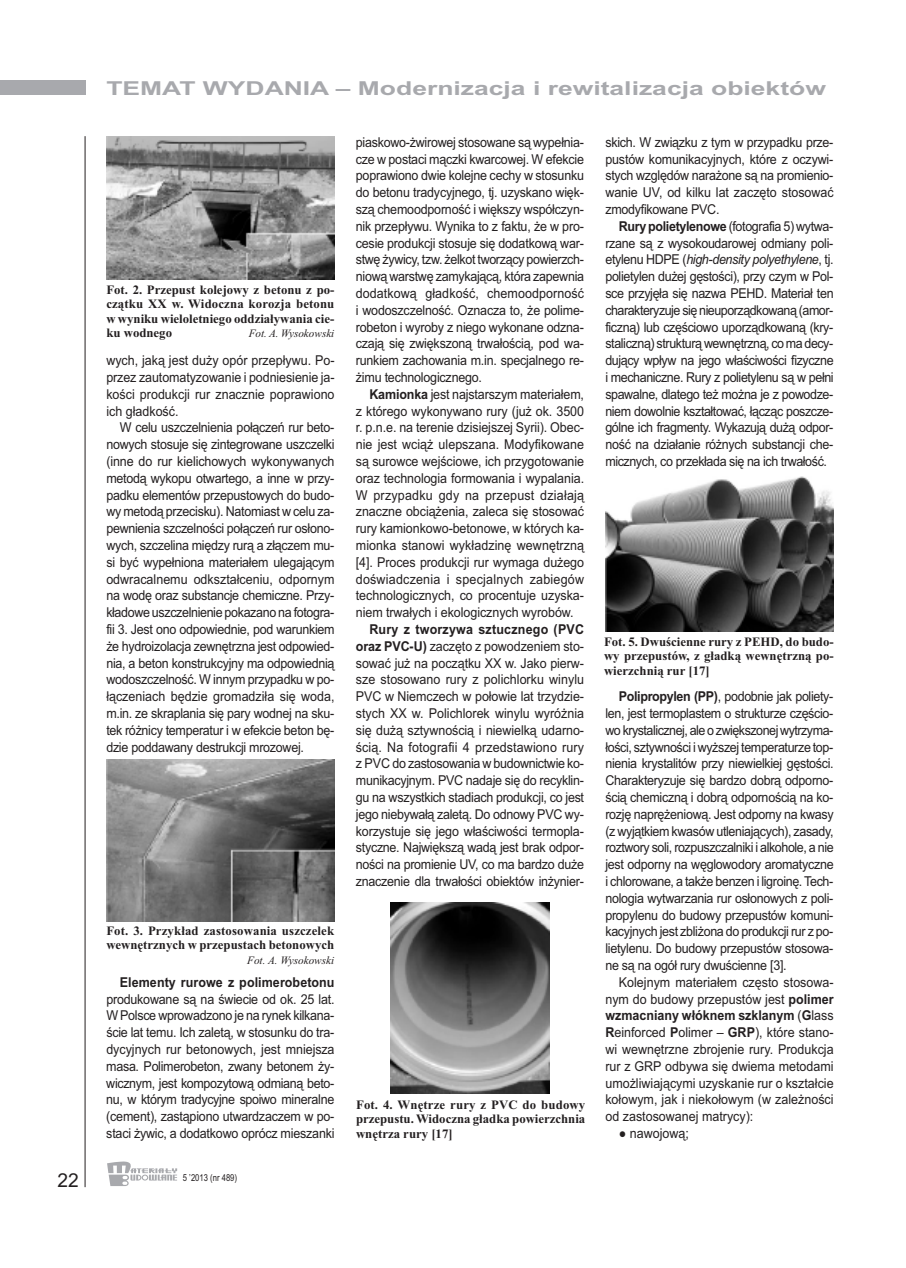
<style>
.page{position:relative;width:906px;height:1268px;background:#fff}
.page>*{position:absolute;margin:0;border:0;box-sizing:border-box;transform-origin:0 0}
.t1{font:700 19.2px "Arial";color:#a8a9ad;scale:1.38 1}
.t2{font:19.2px "Arial";color:#231f20}
.t3{font:13.65px/16.8px "Arial";letter-spacing:-.015em;color:#231f20;text-align:justify;scale:.92 1}
.t4{font:700 13.65px "Arial";letter-spacing:.005em;color:#231f20;scale:.92 1}
.t5{font:700 12.75px/14.4px "Times New Roman";color:#231f20;text-align:justify}
.t6{font:italic 11.25px "Times New Roman";color:#231f20}
.t7{font:9.6px "Arial";color:#231f20;scale:.8 1}
.s1{font-weight:700}
.s2{font-style:italic}
</style>
<div class="page">
<div style="left:0;top:81px;width:85px;height:14px;background:#a8a9ad"></div>
<hr style="left:85px;top:136px;width:1px;height:1050px;background:#231f20">
<svg style="left:107px;top:1161px;width:70px;height:24px"></svg>
<img style="left:106px;top:137px;width:228px;height:142px">
<img style="left:107px;top:759px;width:227px;height:162px">
<img style="left:390px;top:902px;width:160px;height:191px">
<img style="left:605px;top:476px;width:228px;height:155px">
<h1 class="t2" style="left:57px;top:1168px;width:23px">22</h1>
<h1 class="t1" style="left:106px;top:77px;width:523px">TEMAT WYDANIA – Modernizacja i rewitalizacja obiektów</h1>
<p class="t5" style="left:106px;top:282px;width:230px">Fot. 2. Przepust kolejowy z betonu z po&shy;czątku XX w. Widoczna korozja betonu w wyniku wieloletniego oddziaływania cie&shy;ku wodnego</p>
<p class="t6" style="left:249px;top:326px;width:87px">Fot. A. Wysokowski</p>
<p class="t3" style="left:106px;top:352px;width:250px">wych, jaką jest duży opór przepływu. Po&shy;przez zautomatyzowanie i podniesienie ja&shy;kości produkcji rur znacznie poprawiono ich gładkość.</p>
<p class="t3" style="left:106px;top:419px;width:250px;text-indent:14px">W celu uszczelnienia połączeń rur beto&shy;nowych stosuje się zintegrowane uszczelki (inne do rur kielichowych wykonywanych metodą wykopu otwartego, a inne w przy&shy;padku elementów przepustowych do budo&shy;wy metodą przecisku). Natomiast w celu za&shy;pewnienia szczelności połączeń rur osłono&shy;wych, szczelina między rurą a złączem mu&shy;si być wypełniona materiałem ulegającym odwracalnemu odkształceniu, odpornym na wodę oraz substancje chemiczne. Przy&shy;kładowe uszczelnienie pokazano na fotogra&shy;fii 3. Jest ono odpowiednie, pod warunkiem że hydroizolacja zewnętrzna jest odpowied&shy;nia, a beton konstrukcyjny ma odpowiednią wodoszczelność. W innym przypadku w po&shy;łączeniach będzie gromadziła się woda, m.in. ze skraplania się pary wodnej na sku&shy;tek różnicy temperatur i w efekcie beton bę&shy;dzie poddawany destrukcji mrozowej.</p>
<p class="t5" style="left:106px;top:923px;width:229px">Fot. 3. Przykład zastosowania uszczelek wewnętrznych w przepustach betonowych</p>
<p class="t6" style="left:247px;top:953px;width:89px">Fot. A. Wysokowski</p>
<p class="t4" style="left:120px;top:973px;width:235px">Elementy rurowe z polimerobetonu</p>
<p class="t3" style="left:106px;top:990px;width:250px">produkowane są na świecie od ok. 25 lat.<br>W Polsce wprowadzono je na rynek kilkana&shy;ście lat temu. Ich zaletą, w stosunku do tra&shy;dycyjnych rur betonowych, jest mniejsza masa. Polimerobeton, zwany betonem ży&shy;wicznym, jest kompozytową odmianą beto&shy;nu, w którym tradycyjne spoiwo mineralne (cement), zastąpiono utwardzaczem w po&shy;staci żywic, a dodatkowo oprócz mieszanki</p>
<p class="t7" style="left:183px;top:1171px;width:69px">5 ’2013 (nr 489)</p>
<p class="t3" style="left:356px;top:134px;width:250px">piaskowo-żwirowej stosowane są wypełnia&shy;cze w postaci mączki kwarcowej. W efekcie poprawiono dwie kolejne cechy w stosunku do betonu tradycyjnego, tj. uzyskano więk&shy;szą chemoodporność i większy współczyn&shy;nik przepływu. Wynika to z faktu, że w pro&shy;cesie produkcji stosuje się dodatkową war&shy;stwę żywicy, tzw. żelkot tworzący powierzch&shy;niową warstwę zamykającą, która zapewnia dodatkową gładkość, chemoodporność i wodoszczelność. Oznacza to, że polime&shy;robeton i wyroby z niego wykonane odzna&shy;czają się zwiększoną trwałością, pod wa&shy;runkiem zachowania m.in. specjalnego re&shy;żimu technologicznego.</p>
<p class="t3" style="left:356px;top:385px;width:250px;text-indent:14px"><span class="s1">Kamionka</span> jest najstarszym materiałem, z którego wykonywano rury (już ok. 3500 r. p.n.e. na terenie dzisiejszej Syrii). Obec&shy;nie jest wciąż ulepszana. Modyfikowane są surowce wejściowe, ich przygotowanie oraz technologia formowania i wypalania.<br>W przypadku gdy na przepust działają znaczne obciążenia, zaleca się stosować rury kamionkowo-betonowe, w których ka&shy;mionka stanowi wykładzinę wewnętrzną [4]. Proces produkcji rur wymaga dużego doświadczenia i specjalnych zabiegów technologicznych, co procentuje uzyska&shy;niem trwałych i ekologicznych wyrobów.</p>
<p class="t3" style="left:356px;top:620px;width:250px;text-indent:14px"><span class="s1">Rury z tworzywa sztucznego (PVC oraz PVC-U)</span> zaczęto z powodzeniem sto&shy;sować już na początku XX w. Jako pierw&shy;sze stosowano rury z polichlorku winylu PVC w Niemczech w połowie lat trzydzie&shy;stych XX w. Polichlorek winylu wyróżnia się dużą sztywnością i niewielką udarno&shy;ścią. Na fotografii 4 przedstawiono rury z PVC do zastosowania w budownictwie ko&shy;munikacyjnym. PVC nadaje się do recyklin&shy;gu na wszystkich stadiach produkcji, co jest jego niebywałą zaletą. Do odnowy PVC wy&shy;korzystuje się jego właściwości termopla&shy;styczne. Największą wadą jest brak odpor&shy;ności na promienie UV, co ma bardzo duże znaczenie dla trwałości obiektów inżynier-</p>
<p class="t5" style="left:356px;top:1096px;width:231px">Fot. 4. Wnętrze rury z PVC do budowy przepustu. Widoczna gładka powierzchnia wnętrza rury [17]</p>
<p class="t3" style="left:605px;top:134px;width:250px">skich. W związku z tym w przypadku prze&shy;pustów komunikacyjnych, które z oczywi&shy;stych względów narażone są na promienio&shy;wanie UV, od kilku lat zaczęto stosować zmodyfikowane PVC.</p>
<p class="t3" style="left:605px;top:218px;width:250px;text-indent:14px"><span class="s1">Rury polietylenowe</span> (fotografia 5) wytwa&shy;rzane są z wysokoudarowej odmiany poli&shy;etylenu HDPE (<span class="s2">high-density polyethylene</span>, tj. polietylen dużej gęstości), przy czym w Pol&shy;sce przyjęła się nazwa PEHD. Materiał ten charakteryzuje się nieuporządkowaną (amor&shy;ficzną) lub częściowo uporządkowaną (kry&shy;staliczną) strukturą wewnętrzną, co ma decy&shy;dujący wpływ na jego właściwości fizyczne i mechaniczne. Rury z polietylenu są w pełni spawalne, dlatego też można je z powodze&shy;niem dowolnie kształtować, łącząc poszcze&shy;gólne ich fragmenty. Wykazują dużą odpor&shy;ność na działanie różnych substancji che&shy;micznych, co przekłada się na ich trwałość.</p>
<p class="t5" style="left:604px;top:634px;width:231px">Fot. 5. Dwuścienne rury z PEHD, do budo&shy;wy przepustów, z gładką wewnętrzną po&shy;wierzchnią rur [17]</p>
<p class="t3" style="left:605px;top:688px;width:250px;text-indent:14px"><span class="s1">Polipropylen (PP)</span>, podobnie jak poliety&shy;len, jest termoplastem o strukturze częścio&shy;wo krystalicznej, ale o zwiększonej wytrzyma&shy;łości, sztywności i wyższej temperaturze top&shy;nienia krystalitów przy niewielkiej gęstości.<br>Charakteryzuje się bardzo dobrą odporno&shy;ścią chemiczną i dobrą odpornością na ko&shy;rozję naprężeniową. Jest odporny na kwasy (z wyjątkiem kwasów utleniających), zasady, roztwory soli, rozpuszczalniki i alkohole, a nie jest odporny na węglowodory aromatyczne i chlorowane, a także benzen i ligroinę. Tech&shy;nologia wytwarzania rur osłonowych z poli&shy;propylenu do budowy przepustów komuni&shy;kacyjnych jest zbliżona do produkcji rur z po&shy;lietylenu. Do budowy przepustów stosowa&shy;ne są na ogół rury dwuścienne [3].</p>
<p class="t3" style="left:605px;top:973px;width:250px;text-indent:13px">Kolejnym materiałem często stosowa&shy;nym do budowy przepustów jest <span class="s1">polimer wzmacniany włóknem szklanym</span> (<span class="s1">G</span>lass <span class="s1">R</span>einforced <span class="s1">P</span>olimer – <span class="s1">GRP</span>), które stano&shy;wi wewnętrzne zbrojenie rury. Produkcja rur z GRP odbywa się dwiema metodami umożliwiającymi uzyskanie rur o kształcie kołowym, jak i niekołowym (w zależności od zastosowanej matrycy):</p>
<p class="t3" style="left:619px;top:1124px;width:78px">● nawojową;</p>
</div>
